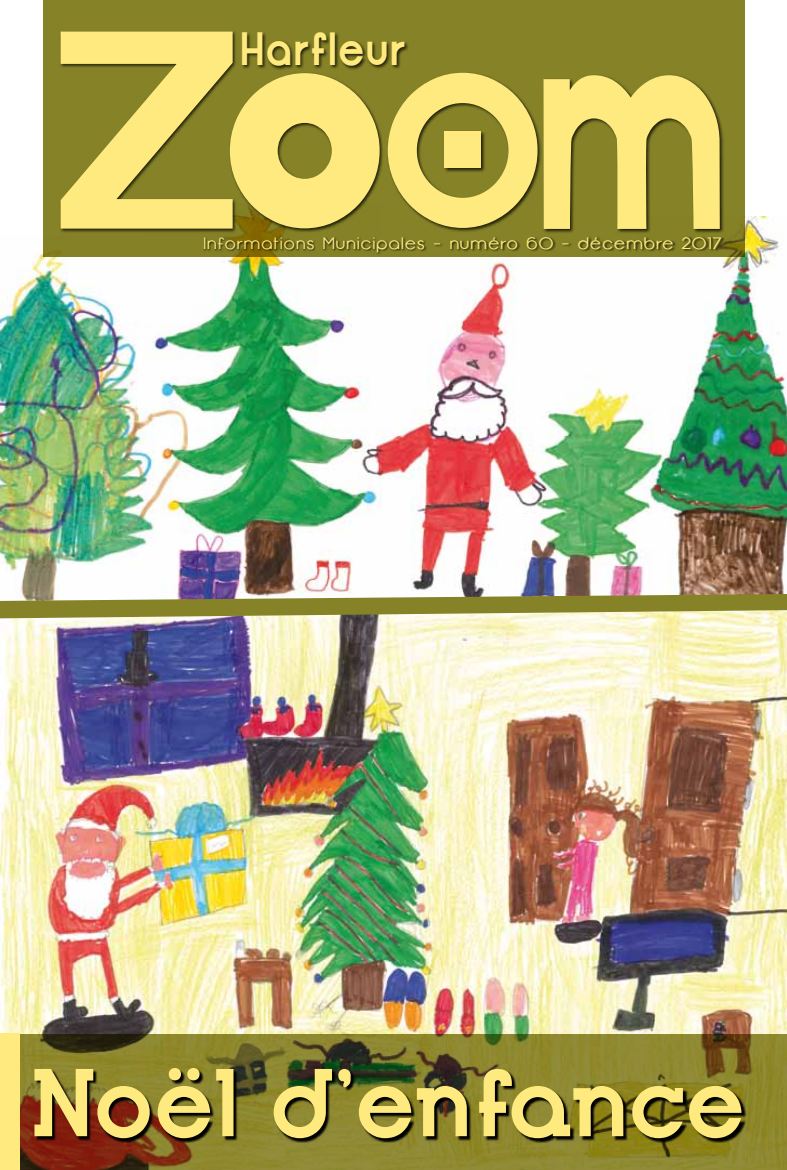
<style>
.page{position:relative;width:787px;height:1170px;background:#fff}
.page>*{position:absolute;margin:0;border:0;box-sizing:border-box;transform-origin:0 0}
.t1{font:700 96px "Opificio Serif";letter-spacing:-.02em;color:#ffea7f}
.t2{font:700 46.5px "Opificio";letter-spacing:.05em;color:#ffea7f;scale:.9 1}
.t3{font:16.5px "Opificio";letter-spacing:.07em;color:#fce97f;scale:1.1 1}
.t4{font:16.35px "Opificio";letter-spacing:.005em;color:#ffea7f;scale:1.25 1}
</style>
<div class="page">
<img style="left:381px;top:256px;width:254px;height:338px">
<img style="left:0;top:252px;width:144px;height:342px">
<img style="left:635px;top:217px;width:152px;height:377px">
<img style="left:144px;top:256px;width:237px;height:338px">
<img style="left:0;top:618px;width:787px;height:415px">
<div style="left:43px;top:0;width:701px;height:256px;background:#868227"></div>
<svg style="left:19px;top:1033px;width:768px;height:136px;background:#83762b"></svg>
<div style="left:59px;top:30px;width:665px;height:203px;background:#000;opacity:.75"></div>
<svg style="left:388px;top:73px;width:149px;height:155px"></svg>
<svg style="left:543px;top:75px;width:176px;height:154px"></svg>
<svg style="left:61px;top:32px;width:318px;height:196px"></svg>
<div style="left:444px;top:131px;width:37px;height:37px;background:#ffea7f"></div>
<div style="left:204px;top:236px;width:521px;height:19px;background:#000;opacity:.75"></div>
<svg style="left:0;top:594px;width:787px;height:24px;background:#a29e5b"></svg>
<svg style="left:36px;top:1069px;width:710px;height:73px;background:#514918"></svg>
<div style="left:0;top:1033px;width:19px;height:136px;background:#ffea7f"></div>
<h2 class="t2" style="left:240px;top:21px;width:185px">Harfleur</h2>
<p class="t3" style="left:203px;top:234px;width:473px">Informations Municipales - numéro 60 - décembre 2017</p>
<p class="t4" style="left:241px;top:234px;width:324px">Informations Municipales - numéro 0 - Octo</p>
<p class="t4" style="left:708px;top:234px;width:9px">11</p>
<h1 class="t1" style="left:29px;top:1044px;width:717px">Noël d’enfance</h1>
</div>
